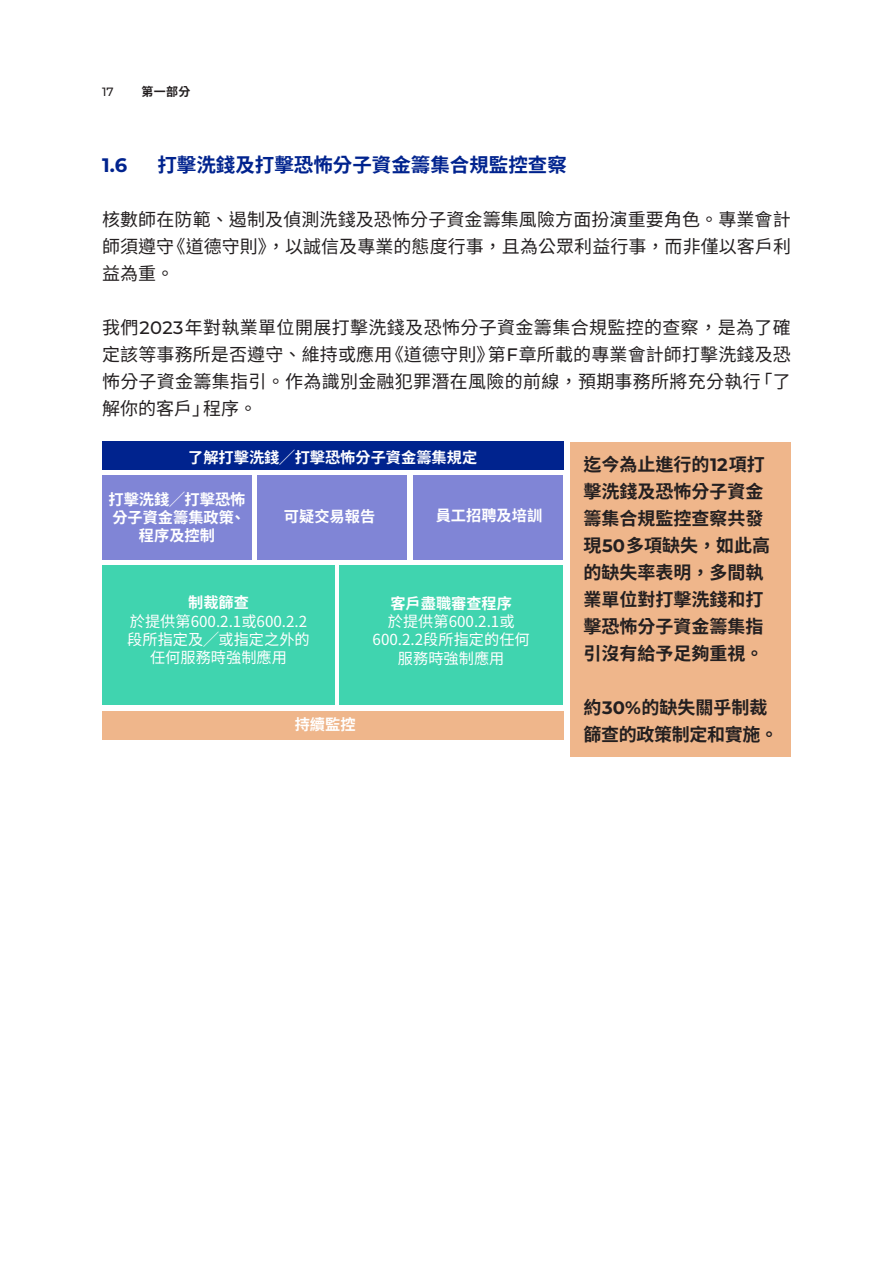
<style>
.page{position:relative;width:893px;height:1263px;background:#fff}
.page>*{position:absolute;margin:0;border:0;box-sizing:border-box;transform-origin:0 0}
.t1{font:700 19.5px "Noto Sans CJ Ktc";color:#00238e}
.t2{font:700 19.5px "Montserrat";color:#00238e}
.t3{font:18px/27px "Noto Sans CJ Ktc";letter-spacing:.01em;color:#231f20;text-align:right}
.t4{font:700 18px/27px "Noto Sans CJ Ktc";color:#231f20}
.t5{font:700 18px/27px "Noto Sans CJ Ktc";letter-spacing:-.02em;color:#231f20}
.t6{font:15.15px/18.3px "Noto Sans CJ Ktc";color:#fff;text-align:center}
.t7{font:700 15.15px/18.3px "Noto Sans CJ Ktc";color:#fff;text-align:right}
.t8{font:700 12px "Noto Sans CJ Ktc";color:#231f20}
.t9{font:500 12px "Montserrat";color:#231f20}
.s1{font-family:"Montserrat";font-weight:500}
.s2{font-family:"Montserrat"}
</style>
<div class="page">
<div style="left:102px;top:475px;width:150px;height:85px;background:#8085d6"></div>
<div style="left:257px;top:475px;width:150px;height:85px;background:#8085d6"></div>
<div style="left:413px;top:475px;width:150px;height:85px;background:#8085d6"></div>
<div style="left:102px;top:442px;width:461px;height:28px;background:#00238e"></div>
<div style="left:102px;top:565px;width:233px;height:139px;background:#40d4af"></div>
<div style="left:339px;top:565px;width:224px;height:139px;background:#40d4af"></div>
<div style="left:102px;top:711px;width:461px;height:28px;background:#efb68b"></div>
<div style="left:571px;top:442px;width:220px;height:315px;background:#efb68b"></div>
<p class="t9" style="left:102px;top:84px;width:13px">17</p>
<p class="t8" style="left:141px;top:85px;width:51px">第一部分</p>
<p class="t1" style="left:157px;top:154px;width:411px">打擊洗錢及打擊恐怖分子資金籌集合規監控查察</p>
<p class="t2" style="left:102px;top:152px;width:27px">1.6</p>
<p class="t3" style="left:102px;top:206px;width:690px">核數師在防範、遏制及偵測洗錢及恐怖分子資金籌集風險方面扮演重要角色。專業會計《道德守則，》以誠信及專業的態度行事，且為公眾利益行事，而非僅以客戶利</p>
<p class="t3" style="left:102px;top:233px;width:74px;text-align:left">師須遵守益為重。</p>
<p class="t3" style="left:102px;top:314px;width:690px">我們<span class="s1">2023</span>年對執業單位開展打擊洗錢及恐怖分子資金籌集合規監控的查察，是為了確第<span class="s1">F</span>章所載的專業會計師打擊洗錢及恐</p>
<p class="t3" style="left:102px;top:341px;width:292px">定該等事務所是否遵守、維持或應用</p>
<p class="t3" style="left:386px;top:341px;width:110px">《道德守則》</p>
<p class="t3" style="left:203px;top:368px;width:559px;text-align:left;text-indent:-101px">怖分子資金籌集指引。作為識別金融犯罪潛在風險的前線，預期事務所將充分執行程序。</p>
<p class="t3" style="left:754px;top:368px;width:38px">「了</p>
<p class="t3" style="left:102px;top:395px;width:109px">解你的客戶」</p>
<p class="t7" style="left:188px;top:448px;width:291px">了解打擊洗錢╱打擊恐怖分子資金籌集規定</p>
<p class="t7" style="left:109px;top:490px;width:138px">打擊洗錢╱打擊恐怖、</p>
<p class="t7" style="left:112px;top:509px;width:123px;text-align:center">分子資金籌集政策程序及控制</p>
<p class="t7" style="left:284px;top:507px;width:93px">可疑交易報告</p>
<p class="t7" style="left:436px;top:507px;width:108px">員工招聘及培訓</p>
<p class="t7" style="left:188px;top:594px;width:62px">制裁篩查</p>
<p class="t6" style="left:127px;top:612px;width:184px">於提供第600.2.1或600.2.2段所指定及╱或指定之外的任何服務時強制應用</p>
<p class="t7" style="left:390px;top:594px;width:123px">客戶盡職審查程序</p>
<p class="t6" style="left:373px;top:613px;width:159px">於提供第600.2.1或<br>600.2.2段所指定的任何服務時強制應用</p>
<p class="t7" style="left:295px;top:716px;width:62px">持續監控</p>
<p class="t4" style="left:584px;top:451px;width:188px">迄今為止進行的<span class="s2">12</span>項打擊洗錢及恐怖分子資金籌集合規監控查察共發現<span class="s2">50</span>多項缺失，如此高的缺失率表明，多間執業單位對打擊洗錢和打擊恐怖分子資金籌集指引沒有給予足夠重視。</p>
<p class="t5" style="left:584px;top:694px;width:196px">約<span class="s2">30%</span>的缺失關乎制裁篩查的政策制定和實施。</p>
</div>
